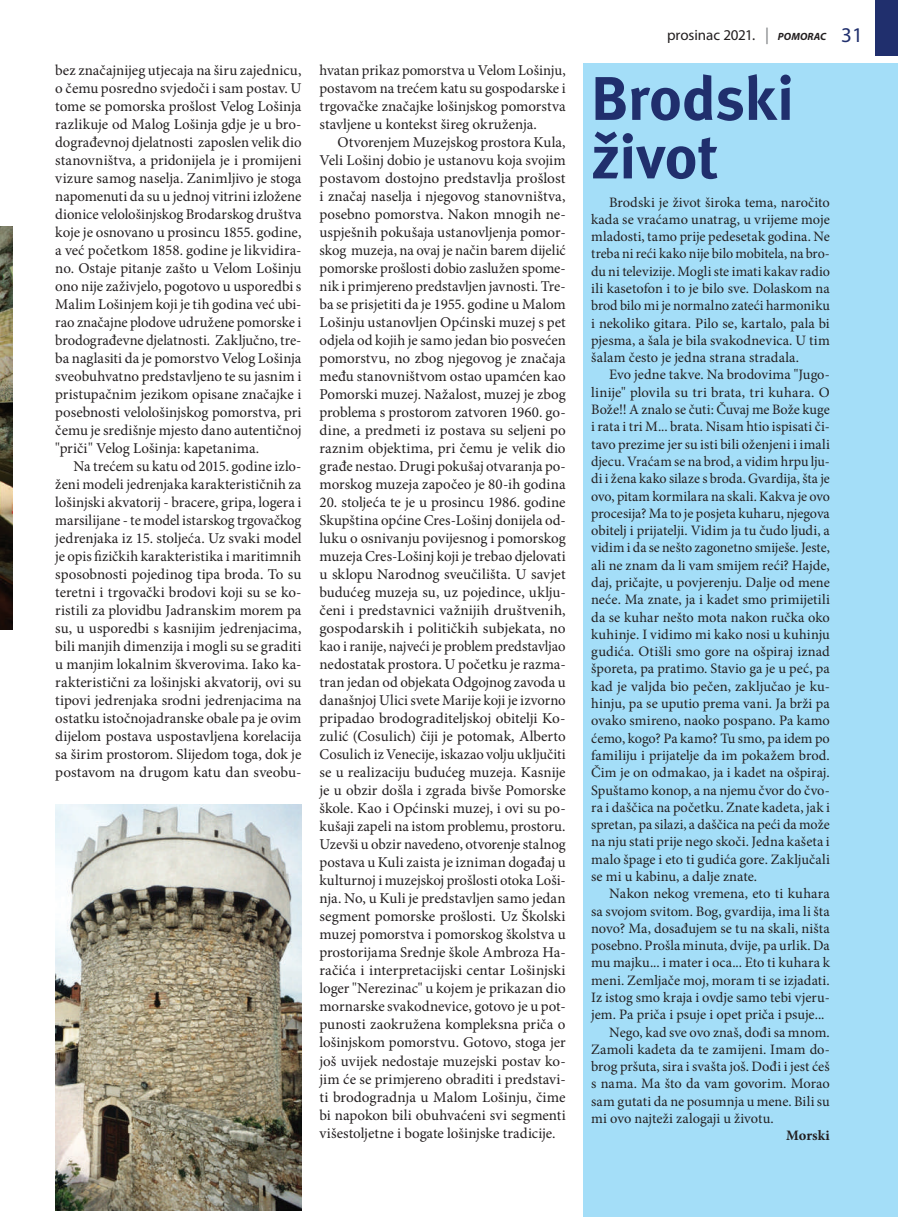
<style>
.page{position:relative;width:898px;height:1217px;background:#fff}
.page>*{position:absolute;margin:0;border:0;box-sizing:border-box;transform-origin:0 0}
.t1{font:61.5px/58.5px "Meta Bold CE";letter-spacing:-.005em;color:#202f6d}
.t2{font:15px/18px "Minion Pro";color:#231f20;text-align:justify}
.t3{font:15px "Myriad Pro";letter-spacing:-.005em;color:#231f20}
.t4{font:14.4px/17.2px "Minion Pro";color:#231f20;text-align:justify}
.t5{font:700 14.4px "Minion Pro";color:#231f20}
.s1{font-size:16.5px;color:#7a7c7f}
.s2{font-weight:700;font-style:italic;font-size:10.5px}
.s3{font-size:21px;color:#202f6d}
</style>
<div class="page">
<div style="left:875px;top:0;width:22px;height:56px;background:#202f6d"></div>
<div style="left:583px;top:64px;width:314px;height:1152px;background:#a4def8"></div>
<img style="left:55px;top:804px;width:246px;height:406px">
<img style="left:0;top:227px;width:13px;height:402px">
<p class="t2" style="left:55px;top:61px;width:248px">bez značajnijeg utjecaja na širu zajednicu, o čemu posredno svjedoči i sam postav. U tome se pomorska prošlost Velog Lošinja razlikuje od Malog Lošinja gdje je u bro&shy;dograđevnoj djelatnosti zaposlen velik dio stanovništva, a pridonijela je i promijeni vizure samog naselja. Zanimljivo je stoga napomenuti da su u jednoj vitrini izložene dionice velološinjskog Brodarskog društva koje je osnovano u prosincu 1855. godine, a već početkom 1858. godine je likvidira&shy;no. Ostaje pitanje zašto u Velom Lošinju ono nije zaživjelo, pogotovo u usporedbi s Malim Lošinjem koji je tih godina već ubi&shy;rao značajne plodove udružene pomorske i brodograđevne djelatnosti. Zaključno, tre&shy;ba naglasiti da je pomorstvo Velog Lošinja sveobuhvatno predstavljeno te su jasnim i pristupačnim jezikom opisane značajke i posebnosti velološinjskog pomorstva, pri čemu je središnje mjesto dano autentičnoj "priči" Velog Lošinja: kapetanima.</p>
<p class="t2" style="left:55px;top:457px;width:247px;text-indent:18px">Na trećem su katu od 2015. godine izlo&shy;ženi modeli jedrenjaka karakterističnih za lošinjski akvatorij - bracere, gripa, logera i marsilijane - te model istarskog trgovačkog jedrenjaka iz 15. stoljeća. Uz svaki model je opis fizičkih karakteristika i maritimnih sposobnosti pojedinog tipa broda. To su teretni i trgovački brodovi koji su se ko&shy;ristili za plovidbu Jadranskim morem pa su, u usporedbi s kasnijim jedrenjacima, bili manjih dimenzija i mogli su se graditi u manjim lokalnim škverovima. Iako ka&shy;rakteristični za lošinjski akvatorij, ovi su tipovi jedrenjaka srodni jedrenjacima na ostatku istočnojadranske obale pa je ovim dijelom postava uspostavljena korelacija sa širim prostorom. Slijedom toga, dok je postavom na drugom katu dan sveobu-</p>
<p class="t2" style="left:319px;top:61px;width:247px">hvatan prikaz pomorstva u Velom Lošinju, postavom na trećem katu su gospodarske i trgovačke značajke lošinjskog pomorstva stavljene u kontekst šireg okruženja.</p>
<p class="t2" style="left:319px;top:133px;width:248px;text-indent:18px">Otvorenjem Muzejskog prostora Kula, Veli Lošinj dobio je ustanovu koja svojim postavom dostojno predstavlja prošlost i značaj naselja i njegovog stanovništva, posebno pomorstva. Nakon mnogih ne&shy;uspješnih pokušaja ustanovljenja pomor&shy;skog muzeja, na ovaj je način barem dijelić pomorske prošlosti dobio zaslužen spome&shy;nik i primjereno predstavljen javnosti. Tre&shy;ba se prisjetiti da je 1955. godine u Malom Lošinju ustanovljen Općinski muzej s pet odjela od kojih je samo jedan bio posvećen pomorstvu, no zbog njegovog je značaja među stanovništvom ostao upamćen kao Pomorski muzej. Nažalost, muzej je zbog problema s prostorom zatvoren 1960. go&shy;dine, a predmeti iz postava su seljeni po raznim objektima, pri čemu je velik dio građe nestao. Drugi pokušaj otvaranja po&shy;morskog muzeja započeo je 80-ih godina</p>
<p class="t2" style="left:319px;top:493px;width:248px">20. stoljeća te je u prosincu 1986. godine Skupština općine Cres-Lošinj donijela od&shy;luku o osnivanju povijesnog i pomorskog muzeja Cres-Lošinj koji je trebao djelovati u sklopu Narodnog sveučilišta. U savjet budućeg muzeja su, uz pojedince, uklju&shy;čeni i predstavnici važnijih društvenih, gospodarskih i političkih subjekata, no kao i ranije, najveći je problem predstavljao nedostatak prostora. U početku je razma&shy;tran jedan od objekata Odgojnog zavoda u današnjoj Ulici svete Marije koji je izvorno pripadao brodograditeljskoj obitelji Ko&shy;zulić (Cosulich) čiji je potomak, Alberto Cosulich iz Venecije, iskazao volju uključiti se u realizaciju budućeg muzeja. Kasnije je u obzir došla i zgrada bivše Pomorske škole. Kao i Općinski muzej, i ovi su po&shy;kušaji zapeli na istom problemu, prostoru.<br>Uzevši u obzir navedeno, otvorenje stalnog postava u Kuli zaista je izniman događaj u kulturnoj i muzejskoj prošlosti otoka Loši&shy;nja. No, u Kuli je predstavljen samo jedan segment pomorske prošlosti. Uz Školski muzej pomorstva i pomorskog školstva u prostorijama Srednje škole Ambroza Ha&shy;račića i interpretacijski centar Lošinjski loger "Nerezinac" u kojem je prikazan dio mornarske svakodnevice, gotovo je u pot&shy;punosti zaokružena kompleksna priča o lošinjskom pomorstvu. Gotovo, stoga jer još uvijek nedostaje muzejski postav ko&shy;jim će se primjereno obraditi i predstavi&shy;ti brodogradnja u Malom Lošinju, čime bi napokon bili obuhvaćeni svi segmenti višestoljetne i bogate lošinjske tradicije.</p>
<p class="t3" style="left:666px;top:25px;width:197px">prosinac 2021. <span class="s1">|</span> <span class="s2">POMORAC</span> <span class="s3">31</span></p>
<h1 class="t1" style="left:591px;top:69px;width:204px">Brodski život</h1>
<p class="t4" style="left:591px;top:193px;width:240px;text-indent:18px">Brodski je život široka tema, naročito kada se vraćamo unatrag, u vrijeme moje mladosti, tamo prije pedesetak godina. Ne treba ni reći kako nije bilo mobitela, na bro&shy;du ni televizije. Mogli ste imati kakav radio ili kasetofon i to je bilo sve. Dolaskom na brod bilo mi je normalno zateći harmoniku i nekoliko gitara. Pilo se, kartalo, pala bi pjesma, a šala je bila svakodnevica. U tim šalam često je jedna strana stradala.</p>
<p class="t4" style="left:591px;top:366px;width:240px;text-indent:18px">Evo jedne takve. Na brodovima "Jugo&shy;linije" plovila su tri brata, tri kuhara. O Bože!! A znalo se čuti: Čuvaj me Bože kuge i rata i tri M... brata. Nisam htio ispisati či&shy;tavo prezime jer su isti bili oženjeni i imali djecu. Vraćam se na brod, a vidim hrpu lju&shy;di i žena kako silaze s broda. Gvardija, šta je ovo, pitam kormilara na skali. Kakva je ovo procesija? Ma to je posjeta kuharu, njegova obitelj i prijatelji. Vidim ja tu čudo ljudi, a vidim i da se nešto zagonetno smiješe. Jeste, ali ne znam da li vam smijem reći? Hajde, daj, pričajte, u povjerenju. Dalje od mene neće. Ma znate, ja i kadet smo primijetili da se kuhar nešto mota nakon ručka oko kuhinje. I vidimo mi kako nosi u kuhinju gudića. Otišli smo gore na ošpiraj iznad šporeta, pa pratimo. Stavio ga je u peć, pa kad je valjda bio pečen, zaključao je ku&shy;hinju, pa se uputio prema vani. Ja brži pa ovako smireno, naoko pospano. Pa kamo ćemo, kogo? Pa kamo? Tu smo, pa idem po familiju i prijatelje da im pokažem brod.<br>Čim je on odmakao, ja i kadet na ošpiraj.<br>Spuštamo konop, a na njemu čvor do čvo&shy;ra i daščica na početku. Znate kadeta, jak i spretan, pa silazi, a daščica na peći da može na nju stati prije nego skoči. Jedna kašeta i malo špage i eto ti gudića gore. Zaključali se mi u kabinu, a dalje znate.</p>
<p class="t4" style="left:609px;top:884px;width:222px">Nakon nekog vremena, eto ti kuhara</p>
<p class="t4" style="left:591px;top:902px;width:240px">sa svojom svitom. Bog, gvardija, ima li šta</p>
<p class="t4" style="left:591px;top:919px;width:240px">novo? Ma, dosađujem se tu na skali, ništa</p>
<p class="t4" style="left:591px;top:936px;width:240px">posebno. Prošla minuta, dvije, pa urlik. Da</p>
<p class="t4" style="left:591px;top:954px;width:240px">mu majku... i mater i oca... Eto ti kuhara k</p>
<p class="t4" style="left:591px;top:971px;width:240px">meni. Zemljače moj, moram ti se izjadati.</p>
<p class="t4" style="left:591px;top:988px;width:240px">Iz istog smo kraja i ovdje samo tebi vjeru-</p>
<p class="t4" style="left:591px;top:1005px;width:235px">jem. Pa priča i psuje i opet priča i psuje...</p>
<p class="t4" style="left:609px;top:1023px;width:222px">Nego, kad sve ovo znaš, dođi sa mnom.</p>
<p class="t4" style="left:591px;top:1040px;width:240px">Zamoli kadeta da te zamijeni. Imam do-</p>
<p class="t4" style="left:591px;top:1057px;width:240px">brog pršuta, sira i svašta još. Dođi i jest ćeš</p>
<p class="t4" style="left:591px;top:1074px;width:240px">s nama. Ma što da vam govorim. Morao</p>
<p class="t4" style="left:591px;top:1092px;width:240px">sam gutati da ne posumnja u mene. Bili su</p>
<p class="t4" style="left:591px;top:1109px;width:184px">mi ovo najteži zalogaji u životu.</p>
<p class="t5" style="left:786px;top:1125px;width:45px">Morski</p>
</div>
